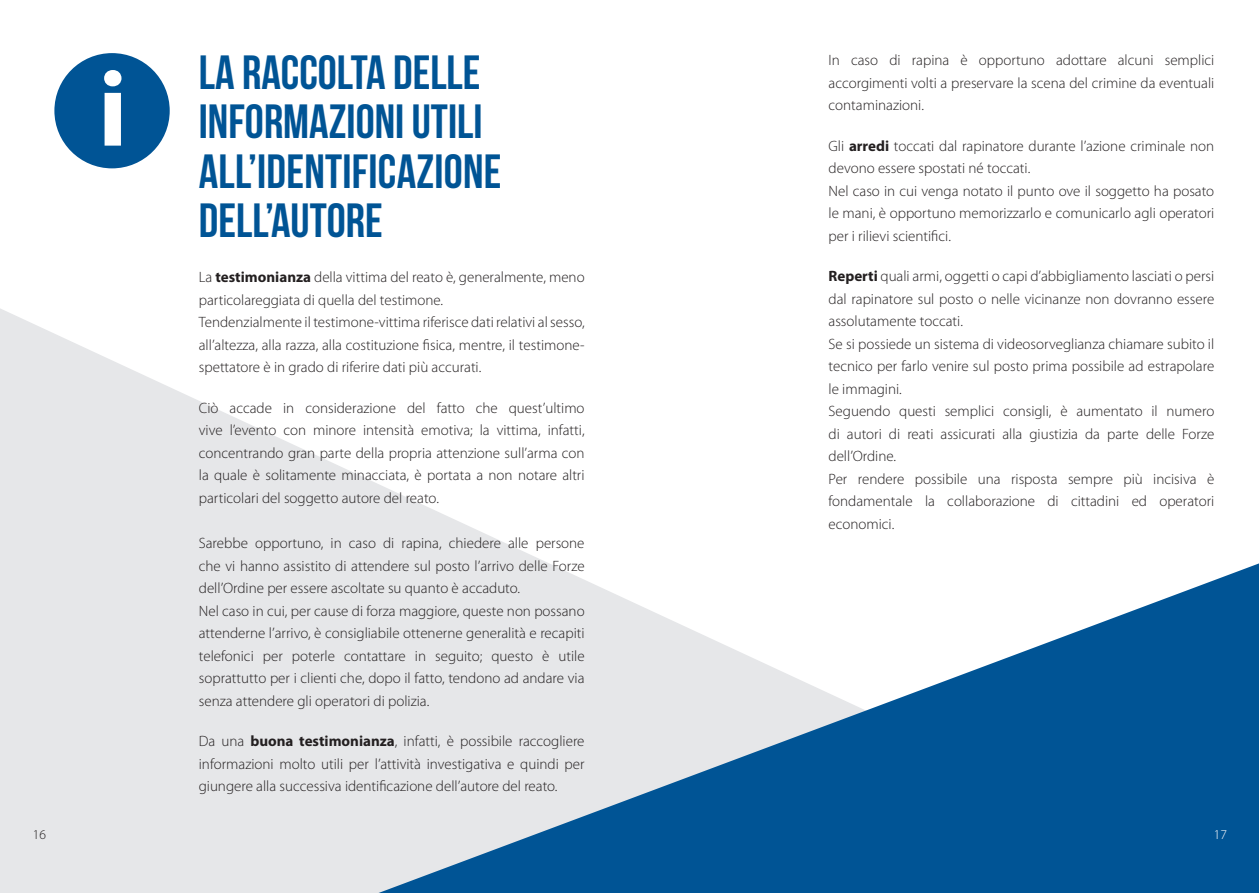
<style>
.page{position:relative;width:1259px;height:893px;background:#fff}
.page>*{position:absolute;margin:0;border:0;box-sizing:border-box;transform-origin:0 0}
.t1{font:700 107.85px "Myriad Pro";color:#fff}
.t2{font:48px/49.5px "Bebas Neue";color:#005495}
.t3{font:300 15px/22.5px "Myriad Pro";color:#231f20;text-align:justify}
.t4{font:300 13.5px "Myriad Pro";color:#231f20}
.t5{font:300 13.5px "Myriad Pro";color:#fff}
.s1{font-weight:700}
</style>
<div class="page">
<svg style="left:0;top:308px;width:548px;height:585px;fill:#e6e7e9"></svg>
<svg style="left:378px;top:563px;width:881px;height:330px"></svg>
<div style="left:54px;top:53px;width:116px;height:115px;background:#005495;border-radius:50%"></div>
<p class="t1" style="left:98px;top:49px;width:31px">i</p>
<p class="t2" style="left:199px;top:47px;width:304px">LA RACCOLTA DELLE<br>INFORMAZIONI UTILI<br>ALL’IDENTIFICAZIONE<br>DELL’AUTORE</p>
<p class="t3" style="left:199px;top:266px;width:387px">La <span class="s1">testimonianza</span> della vittima del reato è, generalmente, meno particolareggiata di quella del testimone.</p>
<p class="t3" style="left:199px;top:311px;width:387px">Tendenzialmente il testimone-vittima riferisce dati relativi al sesso, all’altezza, alla razza, alla costituzione fisica, mentre, il testimone&shy;spettatore è in grado di riferire dati più accurati.</p>
<p class="t3" style="left:199px;top:397px;width:387px">Ciò accade in considerazione del fatto che quest’ultimo vive l’evento con minore intensità emotiva; la vittima, infatti, concentrando gran parte della propria attenzione sull’arma con la quale è solitamente minacciata, è portata a non notare altri particolari del soggetto autore del reato.</p>
<p class="t3" style="left:199px;top:532px;width:387px">Sarebbe opportuno, in caso di rapina, chiedere alle persone che vi hanno assistito di attendere sul posto l’arrivo delle Forze dell’Ordine per essere ascoltate su quanto è accaduto.</p>
<p class="t3" style="left:199px;top:599px;width:387px">Nel caso in cui, per cause di forza maggiore, queste non possano attenderne l’arrivo, è consigliabile ottenerne generalità e recapiti telefonici per poterle contattare in seguito; questo è utile soprattutto per i clienti che, dopo il fatto, tendono ad andare via senza attendere gli operatori di polizia.</p>
<p class="t3" style="left:199px;top:730px;width:387px">Da una <span class="s1">buona testimonianza</span>, infatti, è possibile raccogliere informazioni molto utili per l’attività investigativa e quindi per giungere alla successiva identificazione dell’autore del reato.</p>
<p class="t3" style="left:828px;top:49px;width:387px">In caso di rapina è opportuno adottare alcuni semplici accorgimenti volti a preservare la scena del crimine da eventuali contaminazioni.</p>
<p class="t3" style="left:828px;top:135px;width:387px">Gli <span class="s1">arredi</span> toccati dal rapinatore durante l’azione criminale non devono essere spostati né toccati.</p>
<p class="t3" style="left:828px;top:180px;width:387px">Nel caso in cui venga notato il punto ove il soggetto ha posato le mani, è opportuno memorizzarlo e comunicarlo agli operatori per i rilievi scientifici.</p>
<p class="t3" style="left:828px;top:265px;width:387px"><span class="s1">Reperti</span> quali armi, oggetti o capi d’abbigliamento lasciati o persi dal rapinatore sul posto o nelle vicinanze non dovranno essere assolutamente toccati.</p>
<p class="t3" style="left:828px;top:333px;width:387px">Se si possiede un sistema di videosorveglianza chiamare subito il tecnico per farlo venire sul posto prima possibile ad estrapolare le immagini.</p>
<p class="t3" style="left:828px;top:400px;width:387px">Seguendo questi semplici consigli, è aumentato il numero di autori di reati assicurati alla giustizia da parte delle Forze dell’Ordine.</p>
<p class="t3" style="left:828px;top:468px;width:387px">Per rendere possibile una risposta sempre più incisiva è fondamentale la collaborazione di cittadini ed operatori economici.</p>
<p class="t4" style="left:33px;top:827px;width:15px">16</p>
<p class="t5" style="left:1214px;top:827px;width:15px">17</p>
</div>
